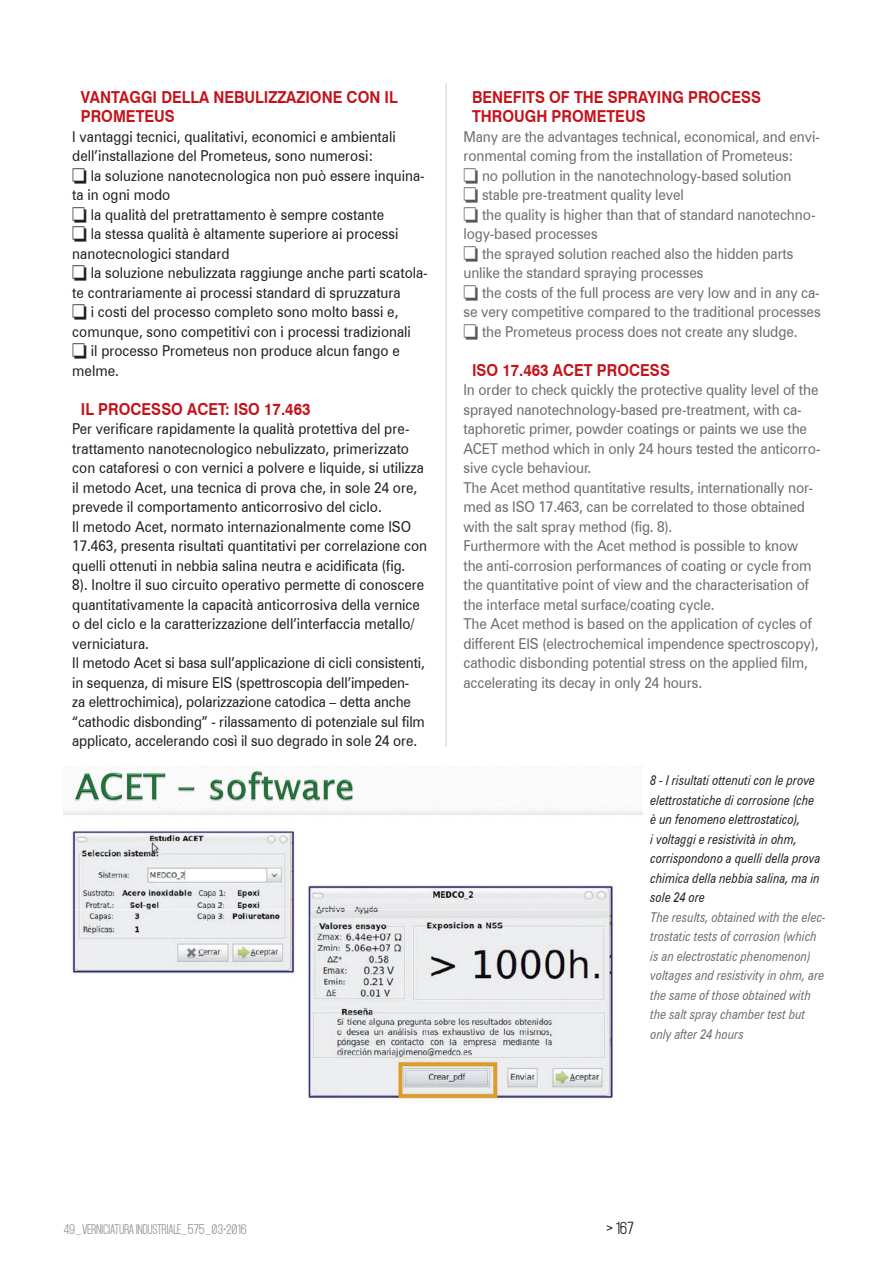
<style>
.page{position:relative;width:893px;height:1263px;background:#fff}
.page>*{position:absolute;margin:0;border:0;box-sizing:border-box;transform-origin:0 0}
.Testo{font:700 16.5px/19.5px "Swiss 721 BT";color:#c4121a;scale:.9 1}
.Testo-2{font:15px/19.5px "Zurich BT";color:#231f20;scale:.9 1}
.Testo-3{font:15px/19.5px "Zurich BT";letter-spacing:-.01em;color:#6c6d70;scale:.91 1}
.Numero_Pagina_DX{font:15px "Mohave";color:#231f20}
.Cartolina{font:italic 13.5px/19.5px "Zurich BT";color:#6c6d70;scale:.8 1}
.Cartolina-2{font:italic 13.5px/19.5px "Zurich BT";color:#231f20;scale:.8 1}
.t1{font:12px "Mohave";letter-spacing:-.03em;color:#939598}
.s1{color:#57585a}
</style>
<div class="page">
<hr style="left:446px;top:83px;width:1px;height:663px;background:#ccc">
<img style="left:64px;top:766px;width:578px;height:334px">
<p class="Testo" style="left:81px;top:87px;width:354px">VANTAGGI DELLA NEBULIZZAZIONE CON IL<br>PROMETEUS</p>
<p class="Testo-2" style="left:72px;top:126px;width:361px">I vantaggi tecnici, qualitativi, economici e ambientali dell’installazione del Prometeus, sono numerosi:</p>
<p class="Testo-2" style="left:72px;top:165px;width:393px">□ la soluzione nanotecnologica non può essere inquina&shy;ta in ogni modo</p>
<p class="Testo-2" style="left:72px;top:204px;width:348px">□ la qualità del pretrattamento è sempre costante</p>
<p class="Testo-2" style="left:72px;top:223px;width:364px">□ la stessa qualità è altamente superiore ai processi nanotecnologici standard</p>
<p class="Testo-2" style="left:72px;top:262px;width:396px">□ la soluzione nebulizzata raggiunge anche parti scatola&shy;te contrariamente ai processi standard di spruzzatura</p>
<p class="Testo-2" style="left:72px;top:301px;width:378px">□ i costi del processo completo sono molto bassi e, comunque, sono competitivi con i processi tradizionali</p>
<p class="Testo-2" style="left:72px;top:340px;width:365px">□ il processo Prometeus non produce alcun fango e melme.</p>
<p class="Testo" style="left:81px;top:399px;width:257px">IL PROCESSO ACET: ISO 17.463</p>
<p class="Testo-2" style="left:72px;top:418px;width:392px">Per verificare rapidamente la qualità protettiva del pre&shy;trattamento nanotecnologico nebulizzato, primerizzato con cataforesi o con vernici a polvere e liquide, si utilizza il metodo Acet, una tecnica di prova che, in sole 24 ore, prevede il comportamento anticorrosivo del ciclo.</p>
<p class="Testo-2" style="left:72px;top:516px;width:396px">Il metodo Acet, normato internazionalmente come ISO 17.463, presenta risultati quantitativi per correlazione con quelli ottenuti in nebbia salina neutra e acidificata (fig.<br>8). Inoltre il suo circuito operativo permette di conoscere quantitativamente la capacità anticorrosiva della vernice o del ciclo e la caratterizzazione dell’interfaccia metallo/ verniciatura.</p>
<p class="Testo-2" style="left:72px;top:652px;width:393px">Il metodo Acet si basa sull’applicazione di cicli consistenti, in sequenza, di misure EIS (spettroscopia dell’impeden&shy;za elettrochimica), polarizzazione catodica – detta anche “cathodic disbonding” - rilassamento di potenziale sul film applicato, accelerando così il suo degrado in sole 24 ore.</p>
<p class="Testo" style="left:472px;top:87px;width:323px">BENEFITS OF THE SPRAYING PROCESS<br>THROUGH PROMETEUS</p>
<p class="Testo-3" style="left:463px;top:126px;width:393px">Many are the advantages technical, economical, and envi&shy;ronmental coming from the installation of Prometeus:</p>
<p class="Testo-3" style="left:463px;top:165px;width:362px"><span class="s1">□</span> no pollution in the nanotechnology-based solution</p>
<p class="Testo-3" style="left:463px;top:184px;width:244px"><span class="s1">□</span> stable pre-treatment quality level</p>
<p class="Testo-3" style="left:463px;top:204px;width:388px"><span class="s1">□</span> the quality is higher than that of standard nanotechno&shy;logy-based processes</p>
<p class="Testo-3" style="left:463px;top:243px;width:364px"><span class="s1">□</span> the sprayed solution reached also the hidden parts unlike the standard spraying processes</p>
<p class="Testo-3" style="left:463px;top:282px;width:394px"><span class="s1">□</span> the costs of the full process are very low and in any ca&shy;se very competitive compared to the traditional processes</p>
<p class="Testo-3" style="left:463px;top:321px;width:369px"><span class="s1">□</span> the Prometeus process does not create any sludge.</p>
<p class="Testo" style="left:472px;top:360px;width:221px">ISO 17.463 ACET PROCESS</p>
<p class="Testo-3" style="left:463px;top:379px;width:394px">In order to check quickly the protective quality level of the sprayed nanotechnology-based pre-treatment, with ca&shy;taphoretic primer, powder coatings or paints we use the ACET method which in only 24 hours tested the anticorro&shy;sive cycle behaviour.</p>
<p class="Testo-3" style="left:463px;top:477px;width:386px">The Acet method quantitative results, internationally nor&shy;med as ISO 17.463, can be correlated to those obtained with the salt spray method (fig. 8).</p>
<p class="Testo-3" style="left:463px;top:535px;width:384px">Furthermore with the Acet method is possible to know the anti-corrosion performances of coating or cycle from the quantitative point of view and the characterisation of the interface metal surface/coating cycle.</p>
<p class="Testo-3" style="left:463px;top:613px;width:392px">The Acet method is based on the application of cycles of different EIS (electrochemical impendence spectroscopy), cathodic disbonding potential stress on the applied film, accelerating its decay in only 24 hours.</p>
<p class="Cartolina-2" style="left:651px;top:770px;width:214px">8 - I risultati ottenuti con le prove elettrostatiche di corrosione (che è un fenomeno elettrostatico),<br>i voltaggi e resistività in ohm, corrispondono a quelli della prova chimica della nebbia salina, ma in sole 24 ore</p>
<p class="Cartolina" style="left:651px;top:907px;width:221px">The results, obtained with the elec&shy;trostatic tests of corrosion (which is an electrostatic phenomenon) voltages and resistivity in ohm, are the same of those obtained with the salt spray chamber test but only after 24 hours</p>
<p class="t1" style="left:64px;top:1221px;width:185px">49_VERNICIATURA INDUSTRIALE_575_03•2016</p>
<p class="Numero_Pagina_DX" style="left:606px;top:1219px;width:29px">&gt; 167</p>
</div>
